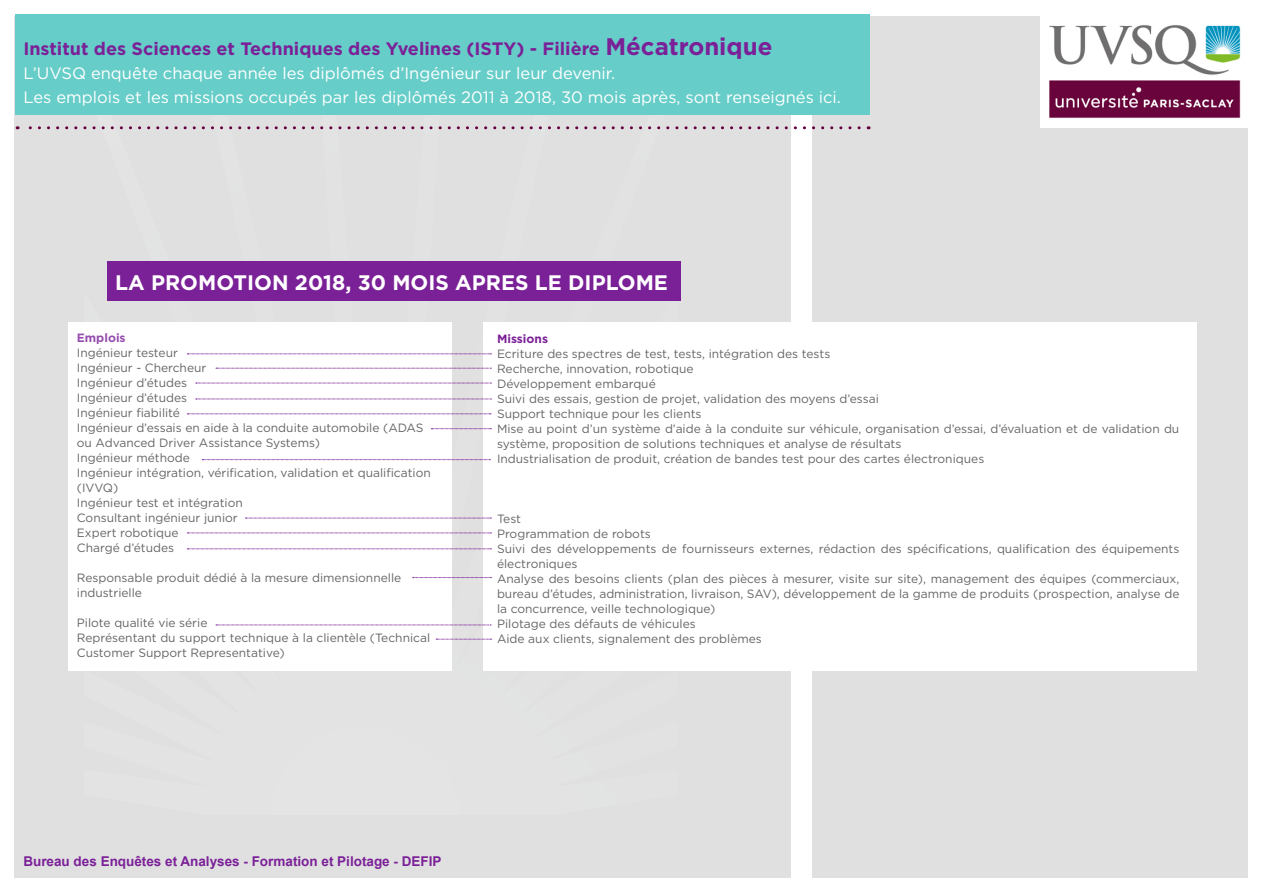
<style>
.page{position:relative;width:1263px;height:893px;background:#fff}
.page>*{position:absolute;margin:0;border:0;box-sizing:border-box;transform-origin:0 0}
.t1{font:700 21px "Gotham";color:#fff}
.t2{font:700 18px "Gotham";color:#7b2198}
.t3{font:16.5px "Gotham";color:#fff}
.t4{font:700 13.5px "Arial";color:#7b2198}
.t5{font:12px/15px "Gotham";color:#646567}
.t6{font:700 12px "Gotham";color:#7b2198}
.t7{font:700 12px "Gotham";color:#954ead}
.s1{font-size:24px}
</style>
<div class="page">
<div style="left:15px;top:16px;width:776px;height:861px;background:#e0e0e1"></div>
<div style="left:812px;top:16px;width:436px;height:861px;background:#e0e0e1"></div>
<img style="left:1041px;top:16px;width:207px;height:112px">
<img style="left:84px;top:322px;width:12px;height:1px">
<img style="left:135px;top:261px;width:31px;height:1px">
<img style="left:594px;top:261px;width:32px;height:1px">
<img style="left:451px;top:322px;width:37px;height:317px">
<div style="left:483px;top:323px;width:713px;height:348px;background:#fff"></div>
<div style="left:68px;top:323px;width:384px;height:348px;background:#fff"></div>
<svg style="left:187px;top:354px;width:304px;height:1px"></svg>
<svg style="left:216px;top:368px;width:275px;height:1px"></svg>
<svg style="left:431px;top:428px;width:60px;height:1px"></svg>
<svg style="left:196px;top:383px;width:295px;height:1px"></svg>
<svg style="left:245px;top:518px;width:246px;height:1px"></svg>
<svg style="left:187px;top:549px;width:304px;height:1px"></svg>
<svg style="left:196px;top:399px;width:295px;height:1px"></svg>
<svg style="left:187px;top:533px;width:304px;height:1px"></svg>
<svg style="left:413px;top:577px;width:78px;height:1px"></svg>
<svg style="left:202px;top:459px;width:288px;height:1px"></svg>
<svg style="left:216px;top:625px;width:275px;height:1px"></svg>
<svg style="left:436px;top:639px;width:56px;height:1px"></svg>
<svg style="left:187px;top:414px;width:304px;height:1px"></svg>
<div style="left:107px;top:262px;width:573px;height:39px;background:#7b2198"></div>
<div style="left:15px;top:15px;width:855px;height:100px;background:#66cdc8"></div>
<svg style="left:17px;top:126px;width:842px;height:3px"></svg>
<p class="t2" style="left:23px;top:37px;width:750px">Institut des Sciences et Techniques des Yvelines (ISTY) - Filière <span class="s1">Mécatronique</span></p>
<p class="t3" style="left:23px;top:63px;width:593px">L’UVSQ enquête chaque année les diplômés d’Ingénieur sur leur devenir.</p>
<p class="t3" style="left:23px;top:87px;width:819px">Les emplois et les missions occupés par les diplômés 2011 à 2018, 30 mois après, sont renseignés ici.</p>
<p class="t1" style="left:115px;top:268px;width:554px">LA PROMOTION 2018, 30 MOIS APRES LE DIPLOME</p>
<p class="t7" style="left:77px;top:330px;width:50px">Emplois</p>
<p class="t5" style="left:77px;top:345px;width:103px">Ingénieur testeur</p>
<p class="t5" style="left:77px;top:360px;width:131px">Ingénieur - Chercheur</p>
<p class="t5" style="left:77px;top:375px;width:112px">Ingénieur d’études</p>
<p class="t5" style="left:77px;top:390px;width:112px">Ingénieur d’études</p>
<p class="t5" style="left:77px;top:405px;width:105px">Ingénieur fiabilité</p>
<p class="t5" style="left:77px;top:420px;width:348px">Ingénieur d’essais en aide à la conduite automobile (ADAS ou Advanced Driver Assistance Systems)</p>
<p class="t5" style="left:77px;top:450px;width:115px">Ingénieur méthode</p>
<p class="t5" style="left:77px;top:465px;width:355px">Ingénieur intégration, vérification, validation et qualification (IVVQ)</p>
<p class="t5" style="left:77px;top:495px;width:167px">Ingénieur test et intégration</p>
<p class="t5" style="left:77px;top:510px;width:162px">Consultant ingénieur junior</p>
<p class="t5" style="left:77px;top:525px;width:103px">Expert robotique</p>
<p class="t5" style="left:77px;top:540px;width:99px">Chargé d’études</p>
<p class="t5" style="left:77px;top:570px;width:326px">Responsable produit dédié à la mesure dimensionnelle industrielle</p>
<p class="t5" style="left:77px;top:615px;width:132px">Pilote qualité vie série</p>
<p class="t5" style="left:77px;top:630px;width:355px">Représentant du support technique à la clientèle (Technical<br>Customer Support Representative)</p>
<p class="t6" style="left:497px;top:330px;width:53px">Missions</p>
<p class="t5" style="left:497px;top:346px;width:335px">Ecriture des spectres de test, tests, intégration des tests</p>
<p class="t5" style="left:497px;top:361px;width:198px">Recherche, innovation, robotique</p>
<p class="t5" style="left:497px;top:376px;width:160px">Développement embarqué</p>
<p class="t5" style="left:497px;top:391px;width:383px">Suivi des essais, gestion de projet, validation des moyens d’essai</p>
<p class="t5" style="left:497px;top:406px;width:206px">Support technique pour les clients</p>
<p class="t5" style="left:497px;top:421px;width:684px">Mise au point d’un système d’aide à la conduite sur véhicule, organisation d’essai, d’évaluation et de validation du système, proposition de solutions techniques et analyse de résultats</p>
<p class="t5" style="left:497px;top:451px;width:489px">Industrialisation de produit, création de bandes test pour des cartes électroniques</p>
<p class="t5" style="left:497px;top:511px;width:26px">Test</p>
<p class="t5" style="left:497px;top:526px;width:155px">Programmation de robots</p>
<p class="t5" style="left:497px;top:541px;width:684px">Suivi des développements de fournisseurs externes, rédaction des spécifications, qualification des équipements électroniques</p>
<p class="t5" style="left:497px;top:571px;width:684px;text-align:justify">Analyse des besoins clients (plan des pièces à mesurer, visite sur site), management des équipes (commerciaux, bureau d’études, administration, livraison, SAV), développement de la gamme de produits (prospection, analyse de la concurrence, veille technologique)</p>
<p class="t5" style="left:497px;top:616px;width:200px">Pilotage des défauts de véhicules</p>
<p class="t5" style="left:497px;top:631px;width:266px">Aide aux clients, signalement des problèmes</p>
<p class="t4" style="left:23px;top:852px;width:420px">Bureau des Enquêtes et Analyses - Formation et Pilotage - DEFIP</p>
</div>
